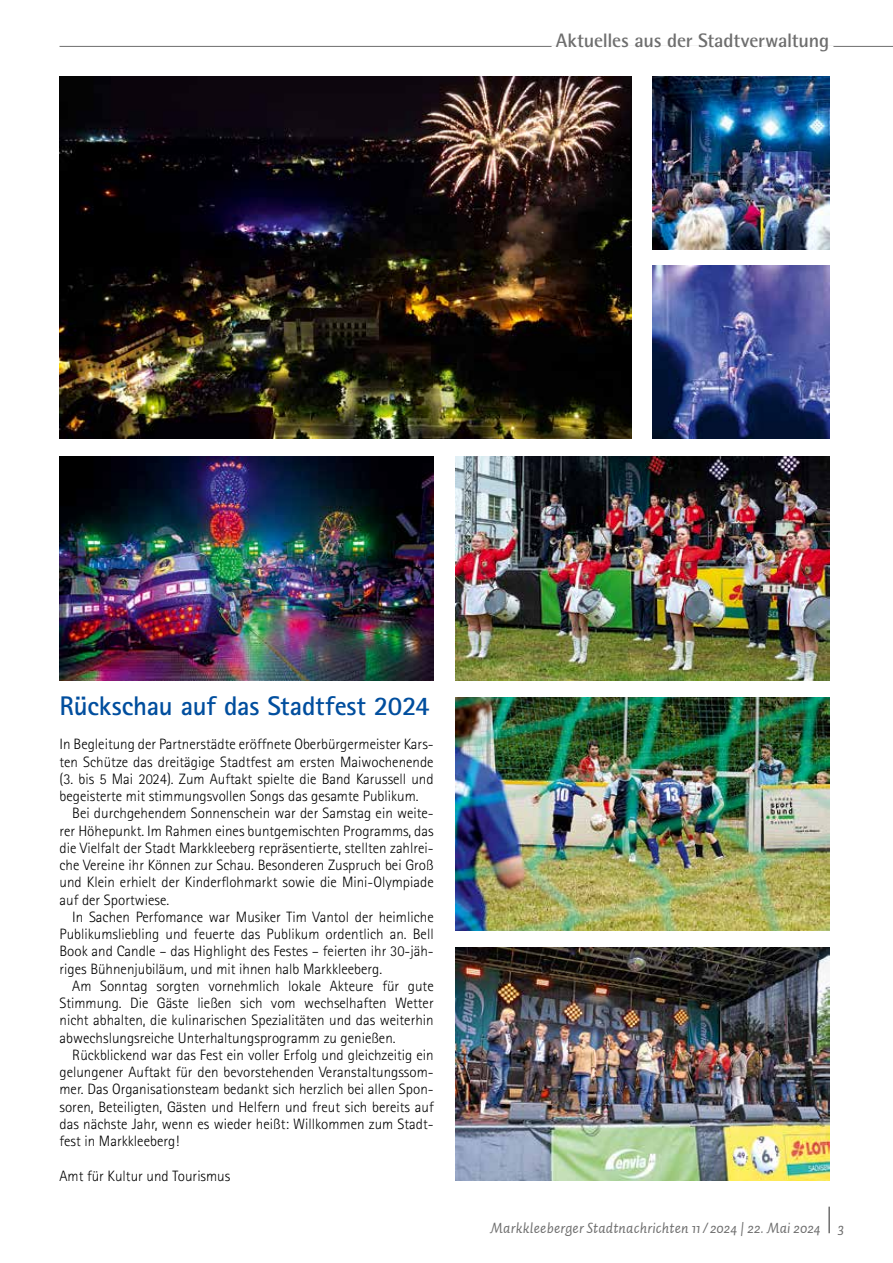
<style>
.page{position:relative;width:893px;height:1263px;background:#fff}
.page>*{position:absolute;margin:0;border:0;box-sizing:border-box;transform-origin:0 0}
.t1{font:700 27px "Rotis Sans Serif Std";letter-spacing:-.01em;color:#004e9e}
.t2{font:700 19.5px "Rotis Semi Sans Std";letter-spacing:-.01em;color:#6e6e6e}
.t3{font:300 15px/17.2px "Rotis Sans Serif Std";color:#000;text-align:justify}
.t4{font:italic 15px "Auto 2";letter-spacing:.01em;color:#6e6e6e}
</style>
<div class="page">
<hr style="left:828px;top:1206px;width:2px;height:27px;background:#6e6e6e">
<hr style="left:60px;top:46px;width:833px;height:1px;background:#6e6e6e">
<hr style="left:552px;top:46px;width:281px;height:1px;background:#fff">
<img style="left:455px;top:948px;width:374px;height:233px">
<img style="left:455px;top:456px;width:374px;height:224px">
<img style="left:60px;top:456px;width:374px;height:224px">
<img style="left:653px;top:266px;width:176px;height:173px">
<img style="left:653px;top:77px;width:176px;height:172px">
<img style="left:60px;top:77px;width:571px;height:362px">
<img style="left:455px;top:698px;width:374px;height:232px">
<h2 class="t2" style="left:556px;top:28px;width:275px">Aktuelles aus der Stadtverwaltung</h2>
<h1 class="t1" style="left:60px;top:689px;width:372px">Rückschau auf das Stadtfest 2024</h1>
<p class="t3" style="left:60px;top:736px;width:376px">In Begleitung der Partnerstädte eröffnete Oberbürgermeister Kars&shy;ten Schütze das dreitägige Stadtfest am ersten Maiwochenende (3. bis 5 Mai 2024). Zum Auftakt spielte die Band Karussell und begeisterte mit stimmungsvollen Songs das gesamte Publikum.</p>
<p class="t3" style="left:60px;top:805px;width:376px;text-indent:13px">Bei durchgehendem Sonnenschein war der Samstag ein weite&shy;rer Höhepunkt. Im Rahmen eines buntgemischten Programms, das die Vielfalt der Stadt Markkleeberg repräsentierte, stellten zahlrei&shy;che Vereine ihr Können zur Schau. Besonderen Zuspruch bei Groß und Klein erhielt der Kinderflohmarkt sowie die Mini-Olympiade auf der Sportwiese.</p>
<p class="t3" style="left:60px;top:908px;width:376px;text-indent:13px">In Sachen Perfomance war Musiker Tim Vantol der heimliche Publikumsliebling und feuerte das Publikum ordentlich an. Bell Book and Candle – das Highlight des Festes – feierten ihr 30-jäh&shy;riges Bühnenjubiläum, und mit ihnen halb Markkleeberg.</p>
<p class="t3" style="left:60px;top:977px;width:376px;text-indent:13px">Am Sonntag sorgten vornehmlich lokale Akteure für gute Stimmung. Die Gäste ließen sich vom wechselhaften Wetter nicht abhalten, die kulinarischen Spezialitäten und das weiterhin abwechslungsreiche Unterhaltungsprogramm zu genießen.</p>
<p class="t3" style="left:60px;top:1046px;width:376px;text-indent:13px">Rückblickend war das Fest ein voller Erfolg und gleichzeitig ein gelungener Auftakt für den bevorstehenden Veranstaltungssom&shy;mer. Das Organisationsteam bedankt sich herzlich bei allen Spon&shy;soren, Beteiligten, Gästen und Helfern und freut sich bereits auf das nächste Jahr, wenn es wieder heißt: Willkommen zum Stadt&shy;fest in Markkleeberg!</p>
<p class="t3" style="left:60px;top:1167px;width:172px">Amt für Kultur und Tourismus</p>
<p class="t4" style="left:490px;top:1218px;width:355px">Markkleeberger Stadtnachrichten 11/ 2024 | 22. Mai 2024 3</p>
</div>
